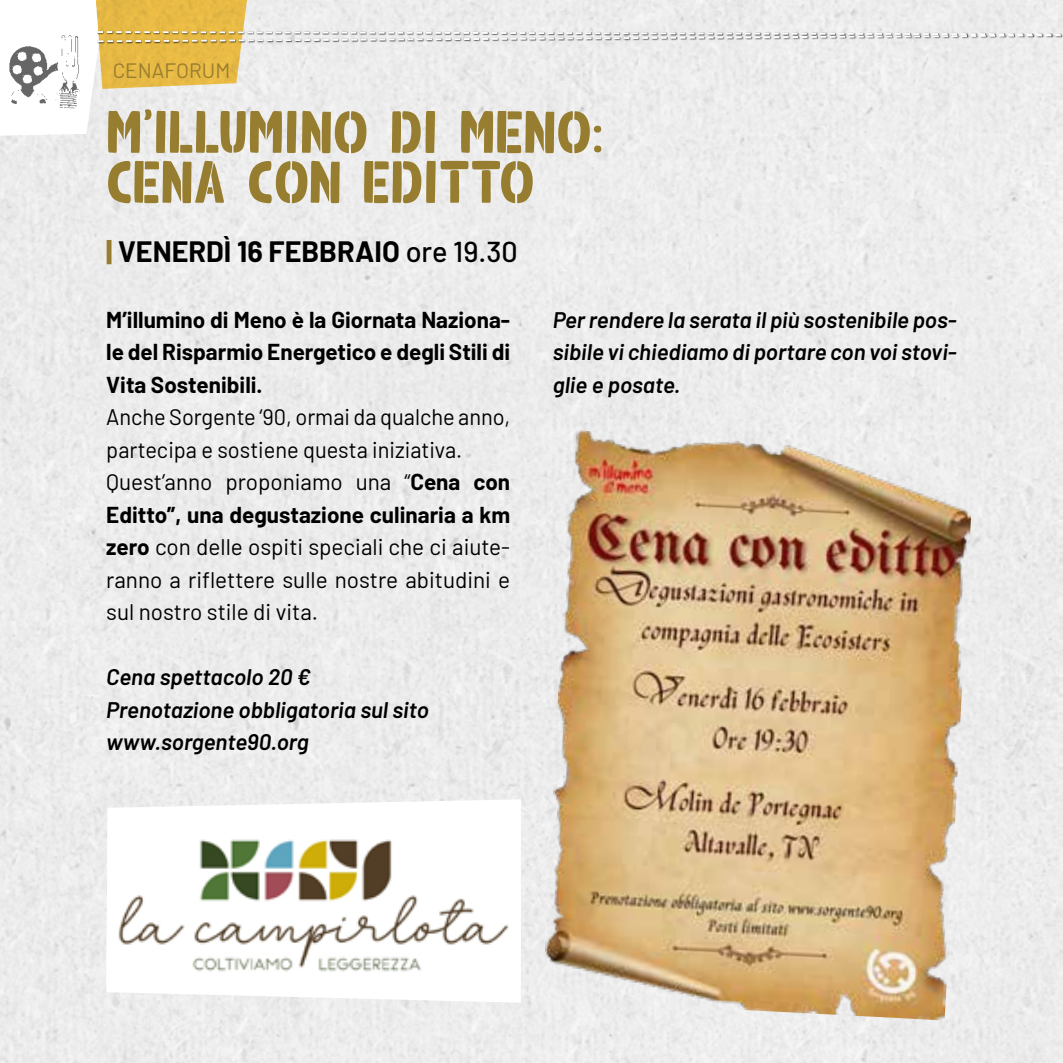
<style>
.page{position:relative;width:1063px;height:1063px;background:#fff}
.page>*{position:absolute;margin:0;border:0;box-sizing:border-box;transform-origin:0 0}
.t1{font:60px/50px "Alberto Stencil";color:#977d2f}
.t2{font:700 28.75px "Barlow";color:#000}
.t3{font:22.5px/32.5px "Barlow";color:#000}
.t4{font:italic 600 22.5px/32.5px "Barlow";color:#000}
.t5{font:700 22.5px/32.5px "Barlow";color:#000;text-align:justify}
.t6{font:20.75px "Barlow";color:#977d2f}
.s1{font-weight:800;color:#977d2f}
.s2{font-weight:500}
.s3{font-weight:700}
</style>
<div class="page">
<svg style="left:106px;top:799px;width:415px;height:204px"></svg>
<img style="left:106px;top:818px;width:415px;height:166px">
<img style="left:542px;top:430px;width:432px;height:590px">
<svg style="left:0;top:0;width:1063px;height:136px"></svg>
<p class="t6" style="left:113px;top:55px;width:119px">CENAFORUM</p>
<h1 class="t1" style="left:106px;top:108px;width:498px">M’ILLUMINO DI MENO:<br>CENA CON EDITTO</h1>
<p class="t2" style="left:106px;top:230px;width:413px"><span class="s1">|</span> VENERDÌ 16 FEBBRAIO <span class="s2">ore 19.30</span></p>
<p class="t5" style="left:106px;top:302px;width:405px">M’illumino di Meno è la Giornata Naziona&shy;le del Risparmio Energetico e degli Stili di Vita Sostenibili.</p>
<p class="t3" style="left:106px;top:399px;width:405px">Anche Sorgente ‘90, ormai da qualche anno, partecipa e sostiene questa iniziativa.<br>Quest’anno proponiamo una “<span class="s3">Cena con Editto”, una degustazione culinaria a km zero</span> con delle ospiti speciali che ci aiute&shy;ranno a riflettere sulle nostre abitudini e sul nostro stile di vita.</p>
<p class="t4" style="left:106px;top:659px;width:324px">Cena spettacolo 20 €<br>Prenotazione obbligatoria sul sito www.sorgente90.org</p>
<p class="t4" style="left:553px;top:301px;width:405px;text-align:justify">Per rendere la serata il più sostenibile pos&shy;sibile vi chiediamo di portare con voi stovi&shy;glie e posate.</p>
</div>
